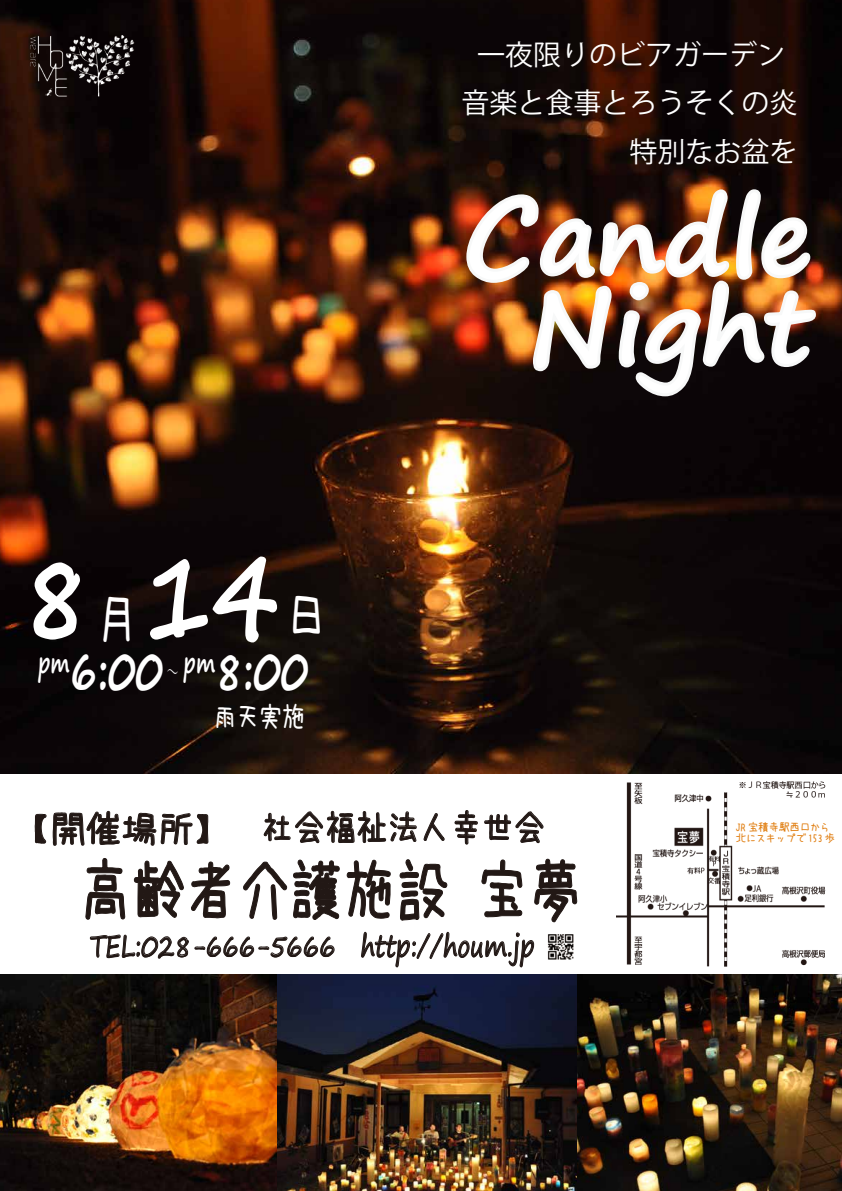
<style>
.page{position:relative;width:842px;height:1191px;background:#fff}
.page>*{position:absolute;margin:0;border:0;box-sizing:border-box;transform-origin:0 0}
.t1{font:700 117.7px "Segoe Print";color:#fff;scale:.8 1}
.t2{font:700 101px/89px "Segoe Print";color:#fff;text-align:right}
.t3{font:64.6px "uzura font";color:#221815;scale:.82 1}
.t4{font:700 54.5px "Segoe Print";color:#fff;scale:.69 1}
.t5{font:35px "uzura font";color:#221815;scale:.9 1}
.t6{font:30px "Segoe Print";color:#221815;scale:.75 1}
.t7{font:28px "Koz Go Pr 6 N";color:#fff}
.t8{font:28px "uzura font";color:#fff;scale:.87 1}
.t9{font:11px/11px "uzura font";letter-spacing:-.07em;color:#e07d0f}
.s1{font-family:"uzura font";font-weight:400;font-size:55.9px}
.s2{font-size:108px}
.s3{font-size:36px}
</style>
<div class="page">
<img style="left:0;top:0;width:842px;height:774px">
<img style="left:277px;top:974px;width:300px;height:217px">
<img style="left:0;top:974px;width:277px;height:217px">
<img style="left:577px;top:974px;width:265px;height:217px">
<img style="left:465px;top:187px;width:352px;height:211px">
<img style="left:0;top:9px;width:161px;height:114px">
<svg style="left:346px;top:859px;width:45px;height:60px"></svg>
<svg style="left:399px;top:859px;width:49px;height:62px"></svg>
<svg style="left:34px;top:810px;width:175px;height:36px"></svg>
<svg style="left:263px;top:810px;width:154px;height:33px"></svg>
<svg style="left:423px;top:813px;width:22px;height:28px"></svg>
<svg style="left:454px;top:810px;width:124px;height:113px"></svg>
<svg style="left:85px;top:858px;width:255px;height:101px"></svg>
<svg style="left:361px;top:931px;width:174px;height:37px"></svg>
<img style="left:547px;top:934px;width:27px;height:25px">
<img style="left:617px;top:781px;width:209px;height:185px">
<p class="t7" style="left:477px;top:39px;width:310px">一夜限りのビアガーデン</p>
<p class="t7" style="left:461px;top:87px;width:337px">音楽と食事とろうそくの炎</p>
<p class="t7" style="left:629px;top:136px;width:169px">特別なお盆を</p>
<h1 class="t1" style="left:22px;top:489px;width:385px">8<span class="s1">月</span>14<span class="s1">日</span></h1>
<h3 class="t4" style="left:38px;top:620px;width:394px"><sup>pm</sup>6:00 <sup>～</sup> <sup>pm</sup>8:00</h3>
<p class="t8" style="left:213px;top:703px;width:109px">雨天実施</p>
<h2 class="t2" style="left:463px;top:191px;width:350px"><span class="s2">C</span>andle<br><span class="s2">N</span>ight</h2>
<p class="t5" style="left:14px;top:809px;width:592px"><span class="s3">【開催場所】</span> 社会福祉法人幸世会</p>
<h3 class="t3" style="left:79px;top:858px;width:615px">高齢者介護施設 宝夢</h3>
<p class="t6" style="left:90px;top:919px;width:594px">TEL:028-666-5666 http://houm.jp</p>
<p class="t9" style="left:735px;top:821px;width:102px">JR 宝積寺駅西口から北にスキップで 153 歩</p>
</div>
